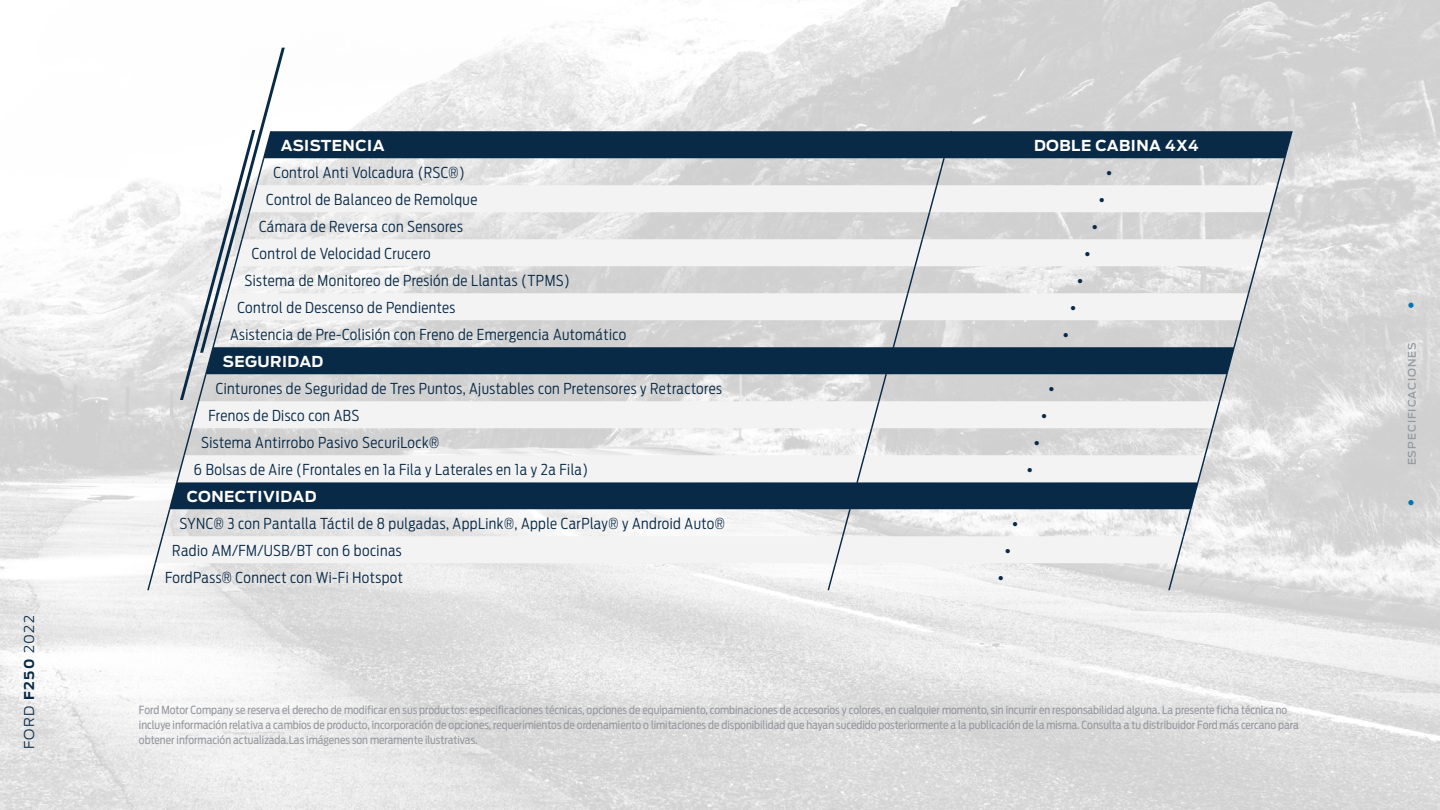
<style>
.page{position:relative;width:1440px;height:810px;background:#fff}
.page>*{position:absolute;margin:0;border:0;box-sizing:border-box;transform-origin:0 0}
.t1{font:300 15px "Ford Antenna Cond";letter-spacing:.03em;color:#092a46}
.t2{font:700 15px "Ford Antenna";letter-spacing:.03em;color:#fff}
.t3{font:900 15px "Myriad Pro";color:#092a46}
.t4{font:300 13.5px "Ford Antenna";letter-spacing:.1em;color:#092a46}
.t5{font:11.25px/15px "Ford Antenna Cond";color:#969a9f}
.t6{font:500 10.5px "Ford Antenna";letter-spacing:.1em;color:#969a9f}
.s1{font-weight:700}
</style>
<div class="page">
<img style="left:0;top:0;width:1440px;height:810px">
<svg style="left:1408px;top:303px;width:6px;height:5px"></svg>
<svg style="left:1408px;top:500px;width:6px;height:5px"></svg>
<svg style="left:287px;top:131px;width:880px;height:54px;background:#728391"></svg>
<svg style="left:287px;top:185px;width:880px;height:378px;fill:#ededed"></svg>
<svg style="left:146px;top:45px;width:141px;height:547px"></svg>
<svg style="left:826px;top:130px;width:127px;height:462px"></svg>
<svg style="left:1167px;top:130px;width:127px;height:555px"></svg>
<p class="t4" style="left:18px;top:749px;width:135px;rotate:-90deg">FORD <span class="s1">F250</span> 2022</p>
<p class="t2" style="left:281px;top:132px;width:105px">ASISTENCIA</p>
<p class="t2" style="left:1034px;top:132px;width:166px">DOBLE CABINA 4X4</p>
<p class="t1" style="left:274px;top:160px;width:193px">Control Anti Volcadura (RSC®)</p>
<p class="t3" style="left:1107px;top:164px;width:7px">•</p>
<p class="t1" style="left:266px;top:187px;width:213px">Control de Balanceo de Remolque</p>
<p class="t3" style="left:1099px;top:191px;width:7px">•</p>
<p class="t1" style="left:259px;top:214px;width:205px">Cámara de Reversa con Sensores</p>
<p class="t3" style="left:1092px;top:218px;width:7px">•</p>
<p class="t1" style="left:252px;top:241px;width:180px">Control de Velocidad Crucero</p>
<p class="t3" style="left:1085px;top:245px;width:7px">•</p>
<p class="t1" style="left:245px;top:268px;width:327px">Sistema de Monitoreo de Presión de Llantas (TPMS)</p>
<p class="t3" style="left:1078px;top:272px;width:7px">•</p>
<p class="t1" style="left:237px;top:295px;width:220px">Control de Descenso de Pendientes</p>
<p class="t3" style="left:1070px;top:299px;width:7px">•</p>
<p class="t1" style="left:230px;top:322px;width:398px">Asistencia de Pre-Colisión con Freno de Emergencia Automático</p>
<p class="t3" style="left:1063px;top:326px;width:7px">•</p>
<p class="t2" style="left:223px;top:348px;width:102px">SEGURIDAD</p>
<p class="t1" style="left:216px;top:376px;width:508px">Cinturones de Seguridad de Tres Puntos, Ajustables con Pretensores y Retractores</p>
<p class="t3" style="left:1049px;top:380px;width:7px">•</p>
<p class="t1" style="left:208px;top:403px;width:152px">Frenos de Disco con ABS</p>
<p class="t3" style="left:1041px;top:407px;width:7px">•</p>
<p class="t1" style="left:201px;top:430px;width:240px">Sistema Antirrobo Pasivo SecuriLock®</p>
<p class="t3" style="left:1034px;top:434px;width:7px">•</p>
<p class="t1" style="left:194px;top:457px;width:396px">6 Bolsas de Aire (Frontales en 1a Fila y Laterales en 1a y 2a Fila)</p>
<p class="t3" style="left:1027px;top:461px;width:7px">•</p>
<p class="t2" style="left:187px;top:483px;width:131px">CONECTIVIDAD</p>
<p class="t1" style="left:180px;top:511px;width:547px">SYNC® 3 con Pantalla Táctil de 8 pulgadas, AppLink®, Apple CarPlay® y Android Auto®</p>
<p class="t3" style="left:1013px;top:515px;width:7px">•</p>
<p class="t1" style="left:172px;top:538px;width:231px">Radio AM/FM/USB/BT con 6 bocinas</p>
<p class="t3" style="left:1005px;top:542px;width:7px">•</p>
<p class="t1" style="left:165px;top:565px;width:240px">FordPass® Connect con Wi-Fi Hotspot</p>
<p class="t3" style="left:998px;top:569px;width:7px">•</p>
<p class="t5" style="left:139px;top:701px;width:1161px">Ford Motor Company se reserva el derecho de modificar en sus productos: especificaciones técnicas, opciones de equipamiento, combinaciones de accesorios y colores, en cualquier momento, sin incurrir en responsabilidad alguna. La presente ficha técnica no incluye información relativa a cambios de producto, incorporación de opciones, requerimientos de ordenamiento o limitaciones de disponibilidad que hayan sucedido posteriormente a la publicación de la misma. Consulta a tu distribuidor Ford más cercano para obtener información actualizada.Las imágenes son meramente ilustrativas.</p>
<p class="t6" style="left:1403px;top:465px;width:125px;rotate:-90deg">ESPECIFICACIONES</p>
</div>
